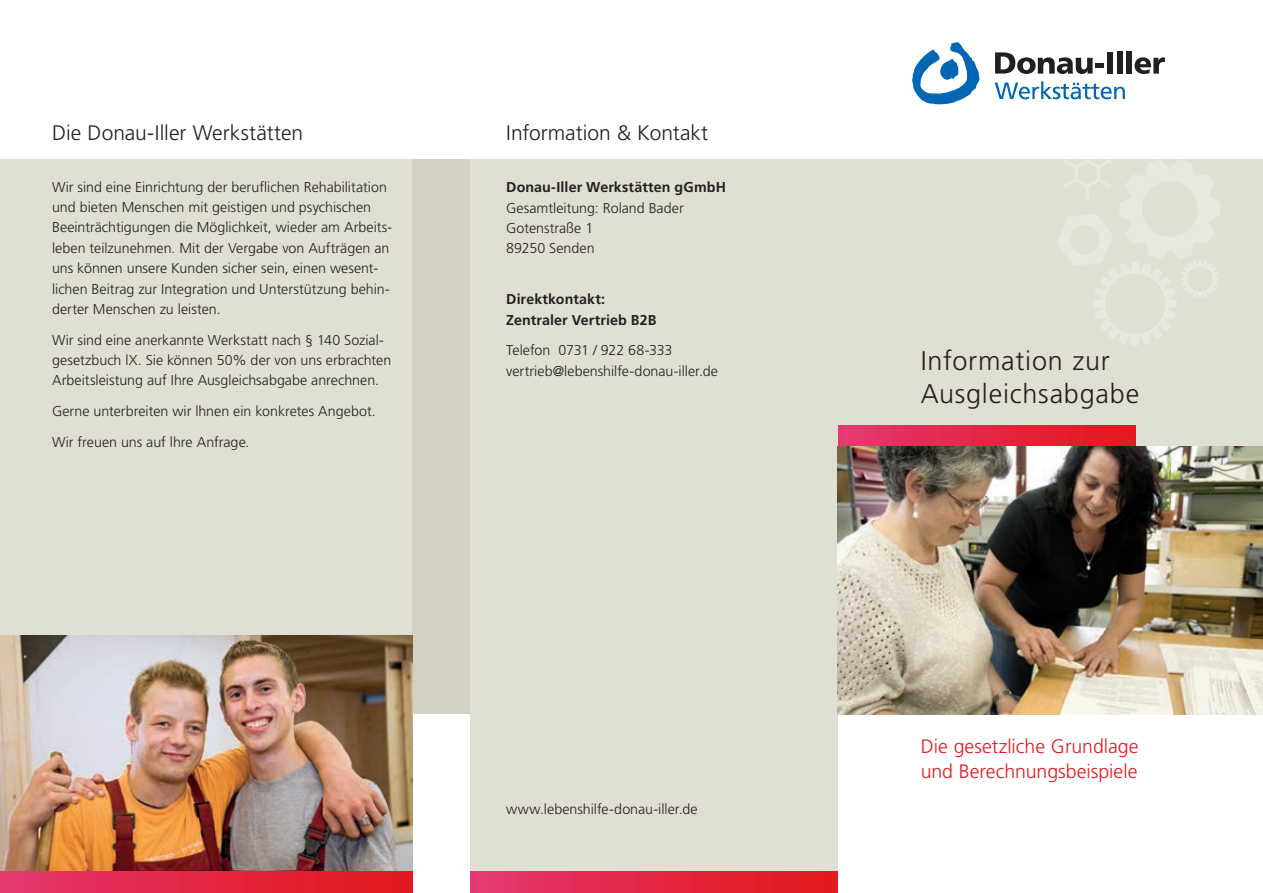
<style>
.page{position:relative;width:1263px;height:893px;background:#fff}
.page>*{position:absolute;margin:0;border:0;box-sizing:border-box;transform-origin:0 0}
.t1{font:300 27px/33px "Frutiger LT";letter-spacing:.03em;color:#231f20}
.t2{font:300 21px "Frutiger LT";color:#231f20}
.t3{font:300 19.5px/25.5px "Frutiger LT";color:#e21a21}
.t4{font:300 14.25px/20.4px "Frutiger LT";color:#231f20}
.t5{font:700 14.25px/20.4px "Frutiger LT";letter-spacing:.01em;color:#231f20}
</style>
<div class="page">
<div style="left:838px;top:159px;width:425px;height:500px;background:#e0dfd3"></div>
<div style="left:838px;top:425px;width:297px;height:21px;background:linear-gradient(to right,#e43871,#e21719)"></div>
<div style="left:470px;top:159px;width:368px;height:713px;background:#e0dfd3"></div>
<div style="left:0;top:159px;width:412px;height:734px;background:#e0dfd3"></div>
<div style="left:412px;top:159px;width:58px;height:555px;background:#d2d1c2"></div>
<img style="left:0;top:636px;width:412px;height:236px">
<div style="left:0;top:872px;width:412px;height:21px;background:linear-gradient(to right,#e4366e,#e2181a)"></div>
<svg style="left:912px;top:42px;width:68px;height:62px"></svg>
<svg style="left:995px;top:52px;width:108px;height:22px"></svg>
<div style="left:1107px;top:52px;width:6px;height:22px;background:#231f20"></div>
<div style="left:1117px;top:51px;width:6px;height:23px;background:#231f20"></div>
<div style="left:1126px;top:51px;width:6px;height:23px;background:#231f20"></div>
<svg style="left:1134px;top:57px;width:31px;height:17px"></svg>
<svg style="left:995px;top:81px;width:130px;height:18px"></svg>
<img style="left:838px;top:446px;width:425px;height:268px">
<svg style="left:1057px;top:159px;width:163px;height:186px"></svg>
<div style="left:470px;top:872px;width:368px;height:21px;background:linear-gradient(to right,#e43871,#e21819)"></div>
<h2 class="t2" style="left:52px;top:121px;width:253px">Die Donau-Iller Werkstätten</h2>
<p class="t4" style="left:52px;top:177px;width:342px">Wir sind eine Einrichtung der beruflichen Rehabilitation und bieten Menschen mit geistigen und psychischen Beeinträchtigungen die Möglichkeit, wieder am Arbeits&shy;leben teilzunehmen. Mit der Vergabe von Aufträgen an uns können unsere Kunden sicher sein, einen wesent&shy;lichen Beitrag zur Integration und Unterstützung behin&shy;derter Menschen zu leisten.</p>
<p class="t4" style="left:52px;top:330px;width:341px">Wir sind eine anerkannte Werkstatt nach § 140 Sozial&shy;gesetzbuch lX. Sie können 50% der von uns erbrachten<br>Arbeitsleistung auf Ihre Ausgleichsabgabe anrechnen.</p>
<p class="t4" style="left:52px;top:396px;width:325px;line-height:30.6px">Gerne unterbreiten wir lhnen ein konkretes Angebot.<br>Wir freuen uns auf lhre Anfrage.</p>
<h2 class="t2" style="left:506px;top:121px;width:204px">Information &amp; Kontakt</h2>
<p class="t5" style="left:506px;top:177px;width:221px">Donau-Iller Werkstätten gGmbH</p>
<p class="t4" style="left:506px;top:198px;width:179px">Gesamtleitung: Roland Bader<br>Gotenstraße 1<br>89250 Senden</p>
<p class="t5" style="left:506px;top:289px;width:152px">Direktkontakt:<br>Zentraler Vertrieb B2B</p>
<p class="t4" style="left:506px;top:340px;width:213px">Telefon 0731 / 922 68-333 vertrieb@lebenshilfe-donau-iller.de</p>
<p class="t4" style="left:506px;top:799px;width:193px">www.lebenshilfe-donau-iller.de</p>
<h1 class="t1" style="left:921px;top:344px;width:220px">Information zur<br>Ausgleichsabgabe</h1>
<h3 class="t3" style="left:921px;top:733px;width:219px">Die gesetzliche Grundlage und Berechnungsbeispiele</h3>
</div>
